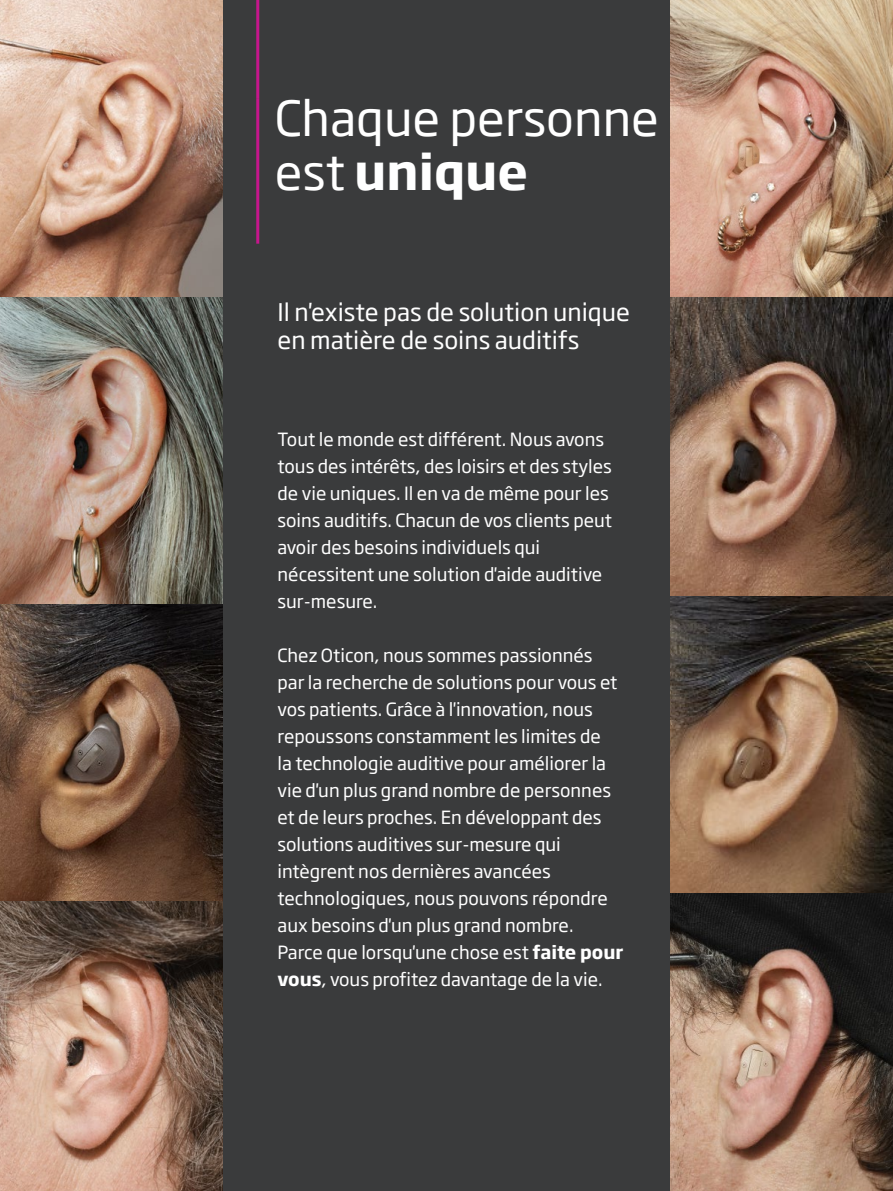
<style>
.page{position:relative;width:893px;height:1191px;background:#fff}
.page>*{position:absolute;margin:0;border:0;box-sizing:border-box;transform-origin:0 0}
.t1{font:48px/54px "Soho Gothic Pro";color:#fff}
.t2{font:24px/28.5px "Soho Gothic Pro";color:#fff}
.t3{font:18px/27px "Soho Gothic Pro";color:#fff}
.s1{font-weight:700}
</style>
<div class="page">
<img style="left:0;top:0;width:223px;height:298px">
<img style="left:0;top:298px;width:223px;height:603px">
<img style="left:670px;top:0;width:223px;height:1191px">
<img style="left:0;top:901px;width:223px;height:290px">
<div style="left:223px;top:0;width:447px;height:1191px;background:#3a3b3c"></div>
<hr style="left:256px;top:0;width:3px;height:98px;background:#c5168c">
<hr style="left:256px;top:98px;width:3px;height:146px;background:#c5168c">
<h1 class="t1" style="left:275px;top:88px;width:386px">Chaque personne est <span class="s1">unique</span></h1>
<h2 class="t2" style="left:278px;top:296px;width:354px">Il n'existe pas de solution unique en matière de soins auditifs</h2>
<p class="t3" style="left:278px;top:425px;width:336px">Tout le monde est différent. Nous avons tous des intérêts, des loisirs et des styles de vie uniques. Il en va de même pour les soins auditifs. Chacun de vos clients peut avoir des besoins individuels qui nécessitent une solution d'aide auditive sur-mesure.</p>
<p class="t3" style="left:278px;top:641px;width:347px">Chez Oticon, nous sommes passionnés par la recherche de solutions pour vous et vos patients. Grâce à l'innovation, nous repoussons constamment les limites de<br>la technologie auditive pour améliorer la vie d'un plus grand nombre de personnes et de leurs proches. En développant des solutions auditives sur-mesure qui intègrent nos dernières avancées technologiques, nous pouvons répondre aux besoins d'un plus grand nombre.<br>Parce que lorsqu'une chose est <span class="s1">faite pour vous</span>, vous profitez davantage de la vie.</p>
</div>
